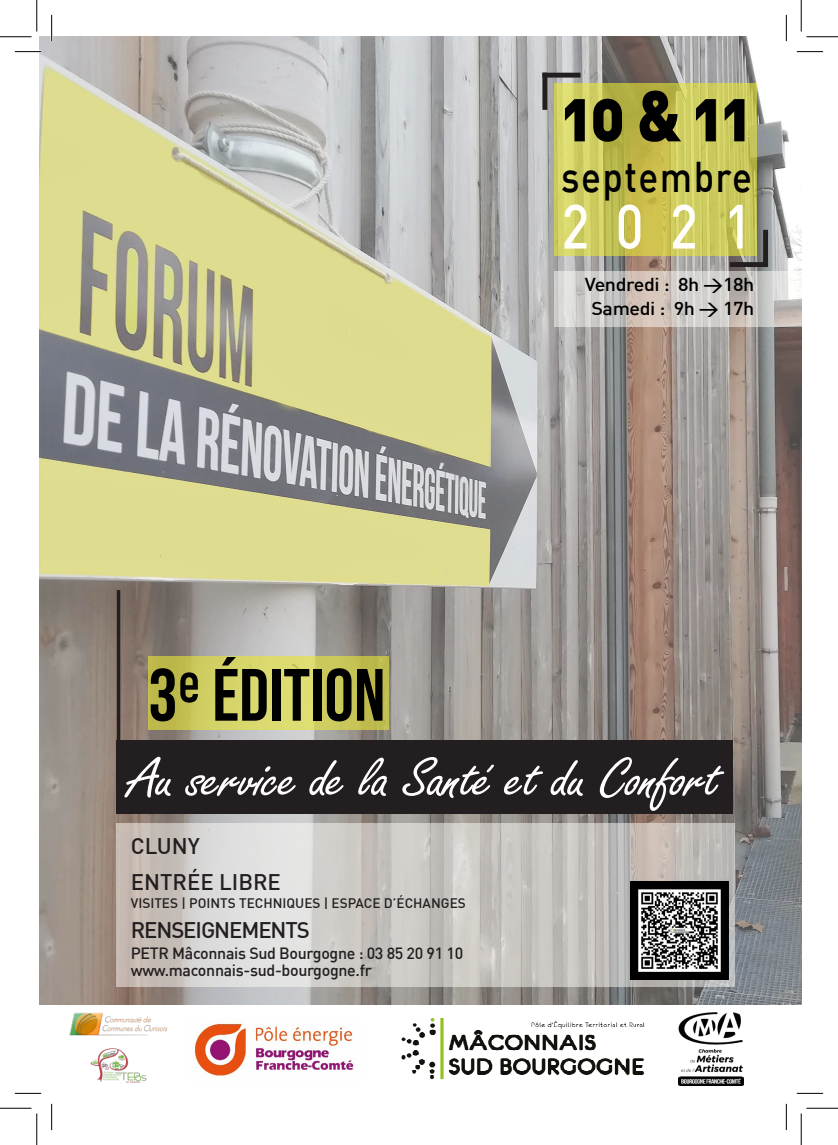
<style>
.page{position:relative;width:838px;height:1145px;background:#fff}
.page>*{position:absolute;margin:0;border:0;box-sizing:border-box;transform-origin:0 0}
.t1{font:73.85px "Bebas Neue";color:#000001}
.t2{font:70.7px "DIN Black Alternate";color:#000001;scale:.89 1}
.t3{font:500 61.43px "DIN";color:#fffefa;scale:.86 1}
.t4{font:59.85px "Freestyle Script";letter-spacing:-.02em;color:#fff;scale:1.11 1}
.t5{font:500 42.18px "DIN";letter-spacing:.04em;color:#000001;scale:.88 1}
.t6{font:500 22.22px "DIN";letter-spacing:-.035em;color:#231f20}
.t7{font:500 22.22px "DIN";color:#231f20}
.t8{font:500 18.38px "DIN";letter-spacing:-.02em;color:#000001;scale:1.08 1}
.t9{font:500 15.92px "DIN";letter-spacing:-.02em;color:#231f20}
.t10{font:500 13.47px "DIN";color:#231f20}
</style>
<div class="page">
<img style="left:39px;top:37px;width:762px;height:968px">
<img style="left:401px;top:1018px;width:244px;height:62px">
<img style="left:69px;top:997px;width:99px;height:86px">
<img style="left:678px;top:1012px;width:65px;height:73px">
<img style="left:195px;top:1023px;width:159px;height:53px">
<hr style="left:117px;top:590px;width:3px;height:171px;background:#231f20">
<div style="left:117px;top:740px;width:616px;height:74px;background:#231f20"></div>
<svg style="left:117px;top:823px;width:617px;height:163px;background:#cbc8c4"></svg>
<svg style="left:554px;top:83px;width:202px;height:173px;background:#c9c659"></svg>
<div style="left:542px;top:73px;width:38px;height:5px;background:#231f20"></div>
<div style="left:542px;top:73px;width:5px;height:37px;background:#231f20"></div>
<div style="left:729px;top:262px;width:39px;height:5px;background:#231f20"></div>
<div style="left:763px;top:230px;width:5px;height:37px;background:#231f20"></div>
<svg style="left:554px;top:271px;width:247px;height:55px;background:#cfcac6"></svg>
<svg style="left:148px;top:656px;width:241px;height:74px;background:#cdcb5e"></svg>
<img style="left:630px;top:881px;width:98px;height:98px">
<hr style="left:15px;top:51px;width:26px;height:2px;background:#fff">
<hr style="left:796px;top:51px;width:27px;height:2px;background:#fff">
<hr style="left:51px;top:15px;width:2px;height:26px;background:#fff">
<hr style="left:785px;top:15px;width:2px;height:26px;background:#fff">
<svg style="left:15px;top:51px;width:26px;height:1px"></svg>
<svg style="left:796px;top:51px;width:27px;height:1px"></svg>
<svg style="left:15px;top:1093px;width:26px;height:1px"></svg>
<svg style="left:796px;top:1093px;width:27px;height:1px"></svg>
<svg style="left:51px;top:15px;width:1px;height:26px"></svg>
<svg style="left:51px;top:1104px;width:1px;height:26px"></svg>
<svg style="left:786px;top:15px;width:1px;height:26px"></svg>
<svg style="left:786px;top:1104px;width:1px;height:26px"></svg>
<hr style="left:0;top:36px;width:32px;height:1px;background:#000">
<hr style="left:806px;top:36px;width:31px;height:1px;background:#000">
<hr style="left:0;top:1108px;width:32px;height:1px;background:#000">
<hr style="left:806px;top:1108px;width:31px;height:1px;background:#000">
<hr style="left:36px;top:0;width:1px;height:31px;background:#000">
<hr style="left:36px;top:1113px;width:1px;height:32px;background:#000">
<hr style="left:800px;top:0;width:1px;height:31px;background:#000">
<hr style="left:800px;top:1113px;width:1px;height:32px;background:#000">
<p class="t1" style="left:148px;top:653px;width:239px">3<sup>e</sup> Édition</p>
<p class="t2" style="left:561px;top:68px;width:214px">10 &amp; 11</p>
<p class="t5" style="left:561px;top:150px;width:218px">septembre</p>
<p class="t3" style="left:561px;top:187px;width:223px">2021</p>
<p class="t8" style="left:584px;top:272px;width:158px">Vendredi : 8h &gt;18h</p>
<p class="t8" style="left:591px;top:297px;width:152px">Samedi : 9h &gt; 17h</p>
<p class="t4" style="left:129px;top:746px;width:534px">Au service de la Santé et du Confort</p>
<p class="t6" style="left:131px;top:832px;width:71px">CLUNY</p>
<p class="t7" style="left:131px;top:867px;width:152px">ENTRÉE LIBRE</p>
<p class="t10" style="left:131px;top:894px;width:336px">VISITES | POINTS TECHNIQUES | ESPACE D’ÉCHANGES</p>
<p class="t6" style="left:131px;top:916px;width:181px">RENSEIGNEMENTS</p>
<p class="t9" style="left:131px;top:943px;width:334px">PETR Mâconnais Sud Bourgogne : 03 85 20 91 10</p>
<p class="t9" style="left:131px;top:960px;width:242px">www.maconnais-sud-bourgogne.fr</p>
</div>
